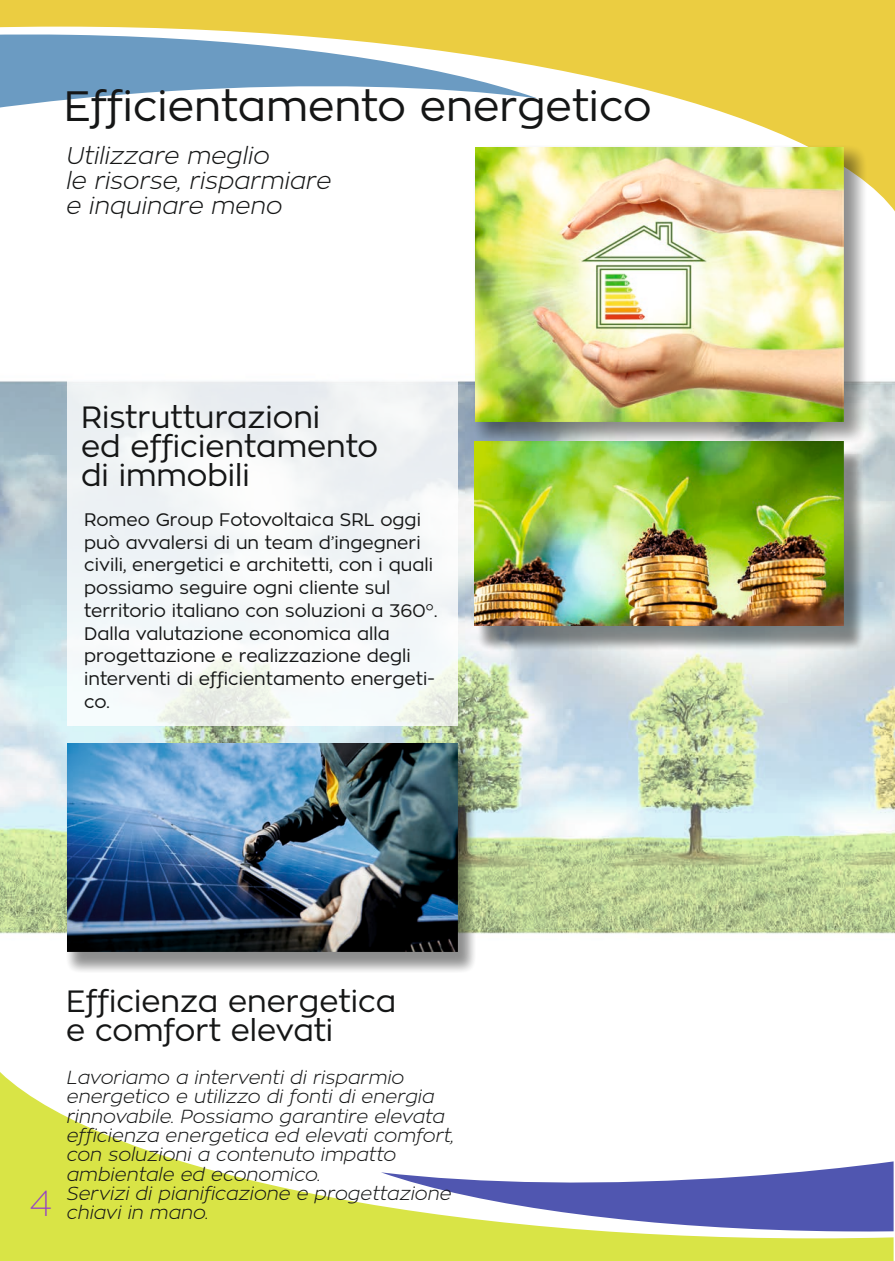
<style>
.page{position:relative;width:895px;height:1261px;background:#fff}
.page>*{position:absolute;margin:0;border:0;box-sizing:border-box;transform-origin:0 0}
.t1{font:42.15px "Zona Pro";color:#151616}
.t2{font:100 36px "Zona Pro";color:#9540c5}
.t3{font:30.45px/29.2px "Zona Pro";color:#151616}
.t4{font:italic 300 24px/24.8px "Zona Pro";color:#151616}
.t5{font:italic 300 18.75px/19.4px "Zona Pro";color:#151616}
.t6{font:18px/22.6px "Zona Pro";color:#151616}
</style>
<div class="page">
<img style="left:0;top:381px;width:895px;height:553px">
<svg style="left:0;top:0;width:895px;height:212px"></svg>
<svg style="left:0;top:1072px;width:893px;height:188px"></svg>
<svg style="left:0;top:34px;width:537px;height:76px"></svg>
<svg style="left:381px;top:1161px;width:512px;height:70px"></svg>
<div style="left:67px;top:381px;width:390px;height:344px;background:#f2f6f7"></div>
<div style="left:59px;top:738px;width:423px;height:242px;background:#151616;opacity:.49"></div>
<img style="left:67px;top:743px;width:390px;height:208px">
<div style="left:471px;top:443px;width:399px;height:214px;background:#151616;opacity:.49"></div>
<img style="left:474px;top:454px;width:369px;height:171px">
<div style="left:463px;top:136px;width:412px;height:318px;background:#151616;opacity:.49"></div>
<img style="left:475px;top:147px;width:368px;height:274px">
<h1 class="t1" style="left:64px;top:87px;width:589px">Efficientamento energetico</h1>
<h3 class="t4" style="left:65px;top:145px;width:267px">Utilizzare meglio<br>le risorse, risparmiare e inquinare meno</h3>
<h3 class="t3" style="left:81px;top:404px;width:298px">Ristrutturazioni<br>ed efficientamento di immobili</h3>
<p class="t6" style="left:84px;top:509px;width:354px">Romeo Group Fotovoltaica SRL oggi può avvalersi di un team d’ingegneri civili, energetici e architetti, con i quali possiamo seguire ogni cliente sul territorio italiano con soluzioni a 360°.<br>Dalla valutazione economica alla progettazione e realizzazione degli interventi di efficientamento energeti&shy;co.</p>
<h2 class="t2" style="left:29px;top:1186px;width:25px">4</h2>
<h3 class="t3" style="left:66px;top:988px;width:332px">Efficienza energetica e comfort elevati</h3>
<p class="t5" style="left:66px;top:1068px;width:389px">Lavoriamo a interventi di risparmio energetico e utilizzo di fonti di energia rinnovabile. Possiamo garantire elevata efficienza energetica ed elevati comfort, con soluzioni a contenuto impatto ambientale ed economico.<br>Servizi di pianificazione e progettazione chiavi in mano.</p>
</div>
